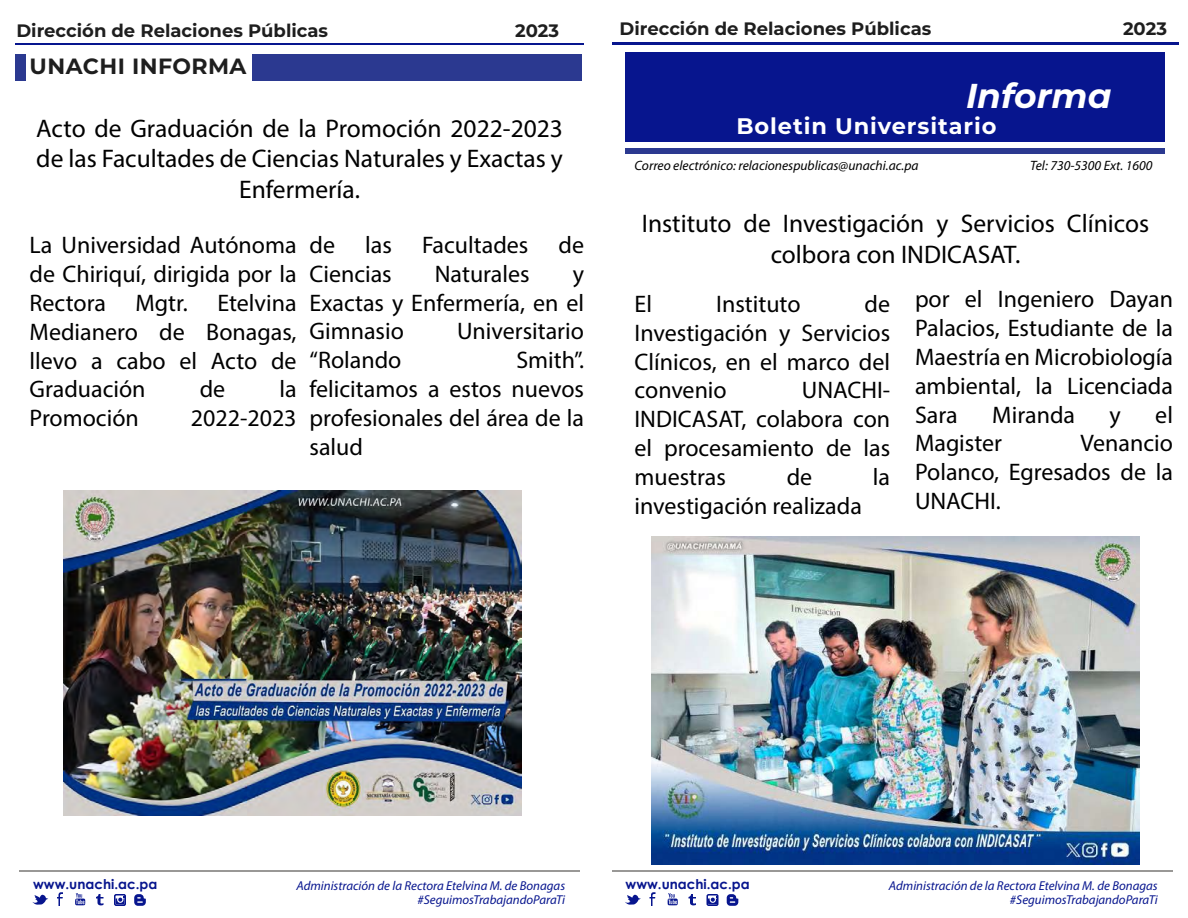
<style>
.page{position:relative;width:1188px;height:918px;background:#fff}
.page>*{position:absolute;margin:0;border:0;box-sizing:border-box;transform-origin:0 0}
.t1{font:italic 700 34.5px "Montserrat";color:#fff}
.t2{font:25.5px/30.6px "Myriad Pro";color:#000;text-align:center}
.t3{font:24px/28.8px "Myriad Pro";color:#000;text-align:justify}
.t4{font:700 22.5px "Montserrat";letter-spacing:.04em;color:#fff}
.t5{font:700 22.05px "Montserrat";letter-spacing:.02em;color:#1e1e1e}
.t6{font:700 18px "Montserrat";color:#1e1e1e}
.t7{font:italic 13.5px "Myriad Pro";color:#000}
.t8{font:700 13.5px "Century Gothic";color:#07158e}
.t9{font:italic 12.9px/14.2px "Myriad Pro";color:#07158e;text-align:right}
</style>
<div class="page">
<hr style="left:15px;top:44px;width:569px;height:1px;background:#07158e">
<div style="left:252px;top:54px;width:330px;height:27px;background:#2b3990"></div>
<div style="left:15px;top:54px;width:11px;height:27px;background:#2b3990"></div>
<hr style="left:20px;top:870px;width:560px;height:2px;background:#999896">
<svg style="left:75px;top:893px;width:10px;height:12px"></svg>
<svg style="left:134px;top:894px;width:12px;height:12px"></svg>
<svg style="left:57px;top:892px;width:6px;height:14px"></svg>
<svg style="left:96px;top:894px;width:8px;height:11px"></svg>
<svg style="left:32px;top:895px;width:16px;height:10px"></svg>
<div style="left:114px;top:894px;width:12px;height:12px;border:2px solid #07158e;border-radius:2px"></div>
<svg style="left:115px;top:896px;width:10px;height:8px"></svg>
<div style="left:626px;top:52px;width:540px;height:90px;background:#07158e"></div>
<hr style="left:612px;top:42px;width:567px;height:3px;background:#07158e">
<hr style="left:612px;top:870px;width:561px;height:2px;background:#999896">
<div style="left:626px;top:148px;width:540px;height:6px;background:#2b3990"></div>
<svg style="left:668px;top:893px;width:10px;height:12px"></svg>
<svg style="left:727px;top:894px;width:11px;height:12px"></svg>
<svg style="left:650px;top:892px;width:6px;height:14px"></svg>
<svg style="left:688px;top:894px;width:8px;height:11px"></svg>
<svg style="left:625px;top:895px;width:16px;height:10px"></svg>
<div style="left:706px;top:894px;width:12px;height:12px;border:2px solid #07158e;border-radius:2px"></div>
<svg style="left:708px;top:896px;width:9px;height:8px"></svg>
<img style="left:63px;top:490px;width:459px;height:326px">
<img style="left:651px;top:536px;width:489px;height:329px">
<p class="t6" style="left:16px;top:17px;width:313px">Dirección de Relaciones Públicas</p>
<p class="t6" style="left:515px;top:18px;width:45px">2023</p>
<p class="t5" style="left:30px;top:50px;width:218px">UNACHI INFORMA</p>
<p class="t2" style="left:36px;top:112px;width:528px">Acto de Graduación de la Promoción 2022-2023 de las Facultades de Ciencias Naturales y Exactas y<br>Enfermería.</p>
<p class="t3" style="left:310px;top:230px;width:27px">de</p>
<p class="t3" style="left:365px;top:230px;width:28px">las</p>
<p class="t3" style="left:422px;top:230px;width:108px">Facultades</p>
<p class="t3" style="left:559px;top:230px;width:27px">de</p>
<p class="t3" style="left:310px;top:259px;width:84px">Ciencias</p>
<p class="t3" style="left:435px;top:259px;width:96px">Naturales</p>
<p class="t3" style="left:30px;top:231px;width:269px">La Universidad Autónoma de Chiriquí, dirigida por la Rectora Mgtr. Etelvina Medianero de Bonagas, llevo a cabo el Acto de Graduación</p>
<p class="t3" style="left:310px;top:259px;width:276px;text-indent:263px">y Exactas y Enfermería, en el Gimnasio</p>
<p class="t3" style="left:457px;top:317px;width:129px">Universitario</p>
<p class="t3" style="left:310px;top:345px;width:276px;text-indent:207px">Smith”. felicitamos a estos nuevos profesionales del área de la salud</p>
<p class="t3" style="left:310px;top:345px;width:93px">“Rolando</p>
<p class="t3" style="left:200px;top:375px;width:27px">de</p>
<p class="t3" style="left:279px;top:375px;width:19px">la</p>
<p class="t3" style="left:30px;top:403px;width:111px">Promoción</p>
<p class="t3" style="left:191px;top:403px;width:107px">2022-2023</p>
<p class="t6" style="left:620px;top:15px;width:313px">Dirección de Relaciones Públicas</p>
<p class="t6" style="left:1123px;top:16px;width:45px">2023</p>
<h1 class="t1" style="left:966px;top:71px;width:147px">Informa</h1>
<p class="t4" style="left:736px;top:109px;width:261px">Boletin Universitario</p>
<p class="t7" style="left:635px;top:157px;width:286px">Correo electrónico: relacionespublicas@unachi.ac.pa</p>
<p class="t7" style="left:1030px;top:157px;width:124px">Tel: 730-5300 Ext. 1600</p>
<p class="t2" style="left:642px;top:208px;width:509px">Instituto de Investigación y Servicios Clínicos colbora con INDICASAT.</p>
<p class="t3" style="left:635px;top:289px;width:257px;text-indent:230px">de Investigación y Servicios Clínicos, en el marco del convenio</p>
<p class="t3" style="left:635px;top:289px;width:19px">El</p>
<p class="t3" style="left:716px;top:289px;width:86px">Instituto</p>
<p class="t3" style="left:635px;top:376px;width:257px;text-indent:167px">UNACHI-INDICASAT, colabora con el procesamiento de las muestras</p>
<p class="t3" style="left:787px;top:462px;width:27px">de</p>
<p class="t3" style="left:873px;top:462px;width:19px">la</p>
<p class="t3" style="left:635px;top:491px;width:229px">investigación realizada</p>
<p class="t3" style="left:915px;top:285px;width:260px">por el Ingeniero Dayan Palacios, Estudiante de la Maestría en Microbiología ambiental, la Licenciada Sara</p>
<p class="t3" style="left:992px;top:400px;width:84px">Miranda</p>
<p class="t3" style="left:1110px;top:400px;width:13px">y</p>
<p class="t3" style="left:1155px;top:400px;width:19px">el</p>
<p class="t3" style="left:915px;top:429px;width:89px">Magister</p>
<p class="t3" style="left:915px;top:429px;width:260px;text-indent:166px">Venancio Polanco, Egresados de la UNACHI.</p>
<p class="t8" style="left:33px;top:874px;width:126px">www.unachi.ac.pa</p>
<p class="t9" style="left:296px;top:878px;width:270px">Administración de la Rectora Etelvina M. de Bonagas #SeguimosTrabajandoParaTi</p>
<p class="t8" style="left:626px;top:874px;width:126px">www.unachi.ac.pa</p>
<p class="t9" style="left:889px;top:878px;width:270px">Administración de la Rectora Etelvina M. de Bonagas #SeguimosTrabajandoParaTi</p>
</div>
